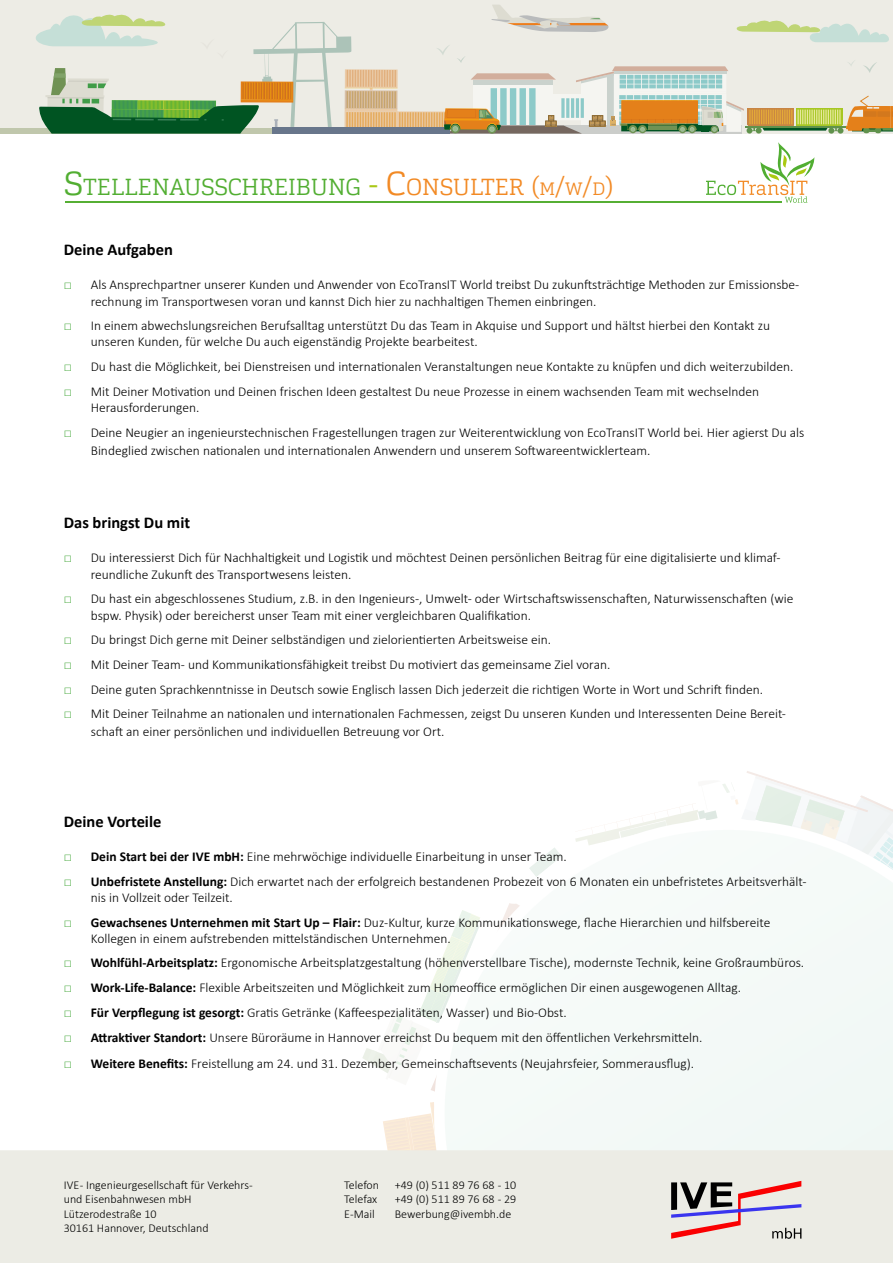
<style>
.page{position:relative;width:893px;height:1263px;background:#fff}
.page>*{position:absolute;margin:0;border:0;box-sizing:border-box;transform-origin:0 0}
.t1{font:300 23.1px "Cargan";letter-spacing:-.005em;color:#52ae32}
.t2{font:700 16.5px "Calibri";color:#000}
.t3{font:300 13.5px/16.2px "Calibri";color:#000}
.t4{font:300 12px/14.4px "Calibri";color:#000}
.s1{font-size:33px}
.s2{font-size:33px;color:#aac817}
.s3{font-size:33px;color:#f28a25}
.s4{color:#f28a25}
.s5{font-size:25.5px;color:#f28a25}
.s6{font-size:17.85px;color:#f28a25}
.s7{font-family:"Trebuchet MS";font-weight:400;color:#3fa535}
.s8{font-weight:700}
</style>
<div class="page">
<div style="left:0;top:0;width:893px;height:134px;background:#edece5"></div>
<div style="left:0;top:128px;width:272px;height:6px;background:#c0c7ac"></div>
<svg style="left:36px;top:5px;width:857px;height:129px"></svg>
<hr style="left:241px;top:100px;width:52px;height:1px;background:#f8b108">
<svg style="left:362px;top:1013px;width:48px;height:60px"></svg>
<svg style="left:722px;top:771px;width:98px;height:24px"></svg>
<svg style="left:411px;top:796px;width:482px;height:354px"></svg>
<div style="left:0;top:1150px;width:893px;height:113px;background:#ecece5"></div>
<svg style="left:383px;top:1102px;width:418px;height:161px"></svg>
<svg style="left:706px;top:142px;width:109px;height:61px"></svg>
<hr style="left:65px;top:201px;width:717px;height:2px;background:#56af34">
<h1 class="t1" style="left:64px;top:172px;width:551px"><span class="s1">S</span>TELLENAUSSCHREIBUNG <span class="s2">-</span> <span class="s3">C</span><span class="s4">ONSULTER</span> <span class="s5">(</span><span class="s6">M</span><span class="s5">/</span><span class="s6">W</span><span class="s5">/</span><span class="s6">D</span><span class="s5">)</span></h1>
<p class="t2" style="left:64px;top:238px;width:111px">Deine Aufgaben</p>
<p class="t3" style="left:91px;top:277px;width:710px;text-indent:-27px"><span class="s7">□</span> Als Ansprechpartner unserer Kunden und Anwender von EcoTransIT World treibst Du zukunftsträchtige Methoden zur Emissionsbe&shy;rechnung im Transportwesen voran und kannst Dich hier zu nachhaltigen Themen einbringen.</p>
<p class="t3" style="left:91px;top:317px;width:681px;text-indent:-27px"><span class="s7">□</span> In einem abwechslungsreichen Berufsalltag unterstützt Du das Team in Akquise und Support und hältst hierbei den Kontakt zu unseren Kunden, für welche Du auch eigenständig Projekte bearbeitest.</p>
<p class="t3" style="left:64px;top:358px;width:731px"><span class="s7">□</span> Du hast die Möglichkeit, bei Dienstreisen und internationalen Veranstaltungen neue Kontakte zu knüpfen und dich weiterzubilden.</p>
<p class="t3" style="left:91px;top:383px;width:670px;text-indent:-27px"><span class="s7">□</span> Mit Deiner Motivation und Deinen frischen Ideen gestaltest Du neue Prozesse in einem wachsenden Team mit wechselnden<br>Herausforderungen.</p>
<p class="t3" style="left:91px;top:423px;width:715px;line-height:18px;text-indent:-27px"><span class="s7">□</span> Deine Neugier an ingenieurstechnischen Fragestellungen tragen zur Weiterentwicklung von EcoTransIT World bei. Hier agierst Du als<br>Bindeglied zwischen nationalen und internationalen Anwendern und unserem Softwareentwicklerteam.</p>
<p class="t2" style="left:64px;top:511px;width:128px">Das bringst Du mit</p>
<p class="t3" style="left:91px;top:550px;width:691px;text-indent:-27px"><span class="s7">□</span> Du interessierst Dich für Nachhaltigkeit und Logistik und möchtest Deinen persönlichen Beitrag für eine digitalisierte und klimaf&shy;reundliche Zukunft des Transportwesens leisten.</p>
<p class="t3" style="left:91px;top:591px;width:704px;text-indent:-27px"><span class="s7">□</span> Du hast ein abgeschlossenes Studium, z.B. in den Ingenieurs-, Umwelt- oder Wirtschaftswissenschaften, Naturwissenschaften (wie bspw. Physik) oder bereicherst unser Team mit einer vergleichbaren Qualifikation.</p>
<p class="t3" style="left:64px;top:631px;width:489px"><span class="s7">□</span> Du bringst Dich gerne mit Deiner selbständigen und zielorientierten Arbeitsweise ein.</p>
<p class="t3" style="left:64px;top:656px;width:548px"><span class="s7">□</span> Mit Deiner Team- und Kommunikationsfähigkeit treibst Du motiviert das gemeinsame Ziel voran.</p>
<p class="t3" style="left:64px;top:681px;width:701px"><span class="s7">□</span> Deine guten Sprachkenntnisse in Deutsch sowie Englisch lassen Dich jederzeit die richtigen Worte in Wort und Schrift finden.</p>
<p class="t3" style="left:91px;top:705px;width:697px;line-height:18px;text-indent:-27px"><span class="s7">□</span> Mit Deiner Teilnahme an nationalen und internationalen Fachmessen, zeigst Du unseren Kunden und Interessenten Deine Bereit&shy;schaft an einer persönlichen und individuellen Betreuung vor Ort.</p>
<p class="t2" style="left:64px;top:809px;width:99px">Deine Vorteile</p>
<p class="t3" style="left:64px;top:848px;width:504px"><span class="s7">□</span> <span class="s8">Dein Start bei der IVE mbH:</span> Eine mehrwöchige individuelle Einarbeitung in unser Team.</p>
<p class="t3" style="left:91px;top:873px;width:717px;text-indent:-27px"><span class="s7">□</span> <span class="s8">Unbefristete Anstellung:</span> Dich erwartet nach der erfolgreich bestandenen Probezeit von 6 Monaten ein unbefristetes Arbeitsverhält&shy;nis in Vollzeit oder Teilzeit.</p>
<p class="t3" style="left:91px;top:914px;width:681px;text-indent:-27px"><span class="s7">□</span> <span class="s8">Gewachsenes Unternehmen mit Start Up – Flair:</span> Duz-Kultur, kurze Kommunikationswege, flache Hierarchien und hilfsbereite<br>Kollegen in einem aufstrebenden mittelständischen Unternehmen.</p>
<p class="t3" style="left:64px;top:955px;width:742px"><span class="s7">□</span> <span class="s8">Wohlfühl-Arbeitsplatz:</span> Ergonomische Arbeitsplatzgestaltung (höhenverstellbare Tische), modernste Technik, keine Großraumbüros.</p>
<p class="t3" style="left:64px;top:979px;width:679px"><span class="s7">□</span> <span class="s8">Work-Life-Balance:</span> Flexible Arbeitszeiten und Möglichkeit zum Homeoffice ermöglichen Dir einen ausgewogenen Alltag.</p>
<p class="t3" style="left:64px;top:1004px;width:504px"><span class="s7">□</span> <span class="s8">Für Verpflegung ist gesorgt:</span> Gratis Getränke (Kaffeespezialitäten, Wasser) und Bio-Obst.</p>
<p class="t3" style="left:64px;top:1029px;width:640px"><span class="s7">□</span> <span class="s8">Attraktiver Standort:</span> Unsere Büroräume in Hannover erreichst Du bequem mit den öffentlichen Verkehrsmitteln.</p>
<p class="t3" style="left:64px;top:1055px;width:632px"><span class="s7">□</span> <span class="s8">Weitere Benefits:</span> Freistellung am 24. und 31. Dezember, Gemeinschaftsevents (Neujahrsfeier, Sommerausflug).</p>
<p class="t4" style="left:64px;top:1178px;width:190px">IVE - Ingenieurgesellschaft für Verkehrs&shy;und Eisenbahnwesen mbH<br>Lützerodestraße 10<br>30161 Hannover, Deutschland</p>
<p class="t4" style="left:344px;top:1178px;width:36px">Telefon<br>Telefax<br>E-Mail</p>
<p class="t4" style="left:395px;top:1178px;width:123px;text-align:justify">+49 (0) 511 89 76 68 - 10 +49 (0) 511 89 76 68 - 29<br>Bewerbung@ivembh.de</p>
</div>
